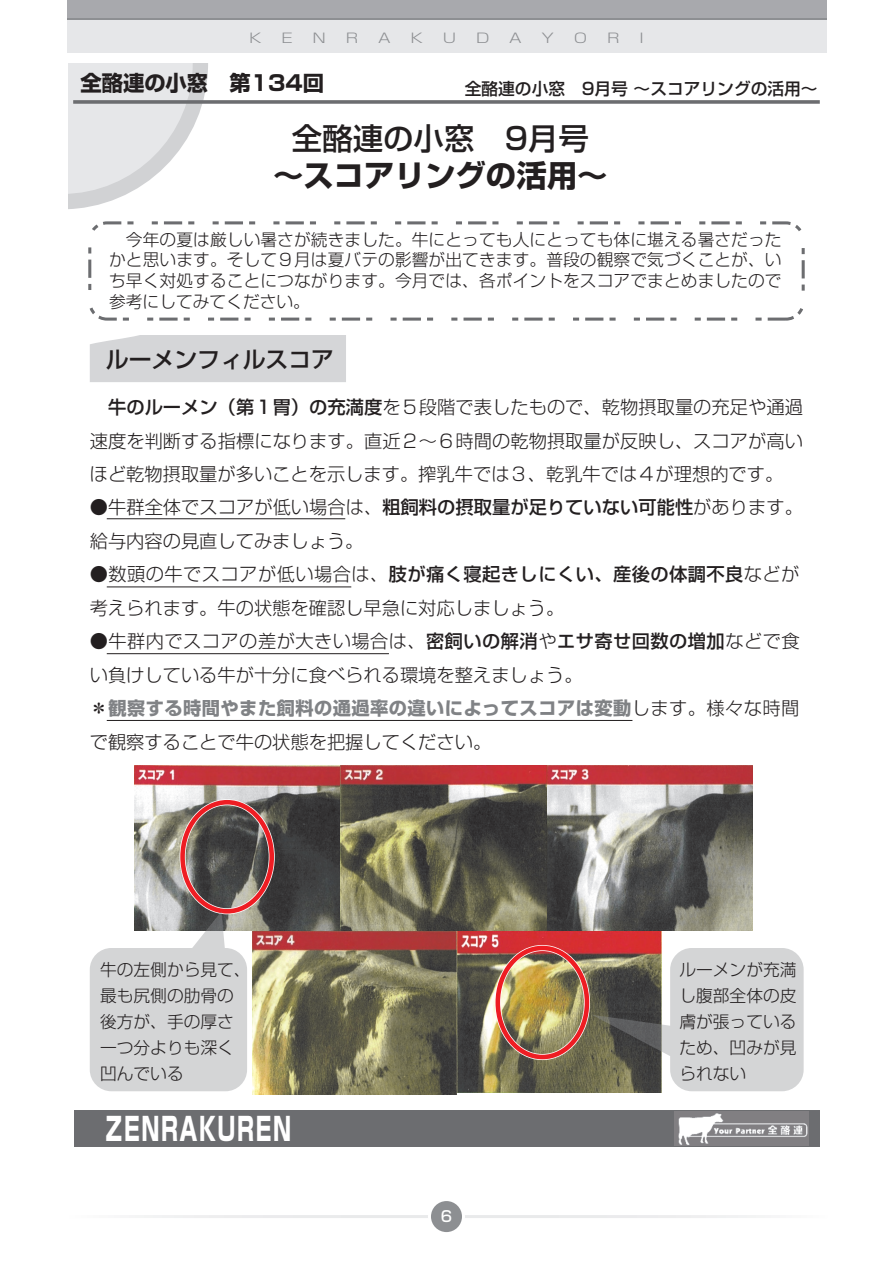
<style>
.page{position:relative;width:893px;height:1263px;background:#fff}
.page>*{position:absolute;margin:0;border:0;box-sizing:border-box;transform-origin:0 0}
.t1{font:800 31.95px "Shin Go Pr 6 N";letter-spacing:.075em;color:#fff;scale:.65 1}
.t2{font:700 30.45px "Shin Go Pr 6 N";color:#231f20}
.t3{font:500 30.45px "Shin Go Pr 6 N";color:#231f20}
.t4{font:500 22.8px "Shin Go Pr 6 N";color:#231f20}
.t5{font:700 21.3px "Shin Go Pr 6 N";color:#231f20}
.t6{font:300 18.3px/33.5px "Shin Go Pr 6 N";color:#231f20}
.t7{font:300 16.8px/25.8px "Shin Go Pr 6 N";color:#231f20;text-align:justify}
.t8{font:500 16.8px "Shin Go Pr 6 N";color:#231f20}
.t9{font:500 15px "Shin Go Pr 6 N";color:#fff}
.t10{font:300 13.2px "Shin Go Pro";color:#8d8f92;scale:1.25 1}
.s1{font-weight:500}
.s2{font-weight:700;color:#808285}
</style>
<div class="page">
<div style="left:429px;top:1199px;width:34px;height:34px;background:#8d8f92;border-radius:50%"></div>
<div style="left:428px;top:1198px;width:37px;height:37px;border:3px solid #fff;border-radius:50%"></div>
<div style="left:67px;top:0;width:759px;height:52px;background:#e6e7e9"></div>
<div style="left:67px;top:0;width:759px;height:20px;background:#a8a9ad"></div>
<hr style="left:67px;top:18px;width:759px;height:2px;background:#8d8f92">
<svg style="left:68px;top:64px;width:140px;height:145px"></svg>
<svg style="left:73px;top:100px;width:747px;height:4px"></svg>
<div style="left:74px;top:1110px;width:746px;height:37px;background:#6c6d70"></div>
<img style="left:675px;top:1111px;width:133px;height:34px">
<div style="left:88px;top:221px;width:717px;height:100px;border:3px dashed #6c6d70;border-radius:17px"></div>
<div style="left:90px;top:335px;width:256px;height:47px;background:#d5d6d8"></div>
<hr style="left:107px;top:518px;width:238px;height:1px;background:#231f20">
<hr style="left:107px;top:586px;width:244px;height:1px;background:#231f20">
<hr style="left:107px;top:653px;width:282px;height:1px;background:#231f20">
<hr style="left:107px;top:720px;width:525px;height:1px;background:#231f20">
<img style="left:252px;top:930px;width:410px;height:164px">
<img style="left:134px;top:765px;width:619px;height:165px">
<div style="left:180px;top:800px;width:94px;height:113px;border:5px solid #ee1d23;border-radius:50%"></div>
<div style="left:495px;top:946px;width:94px;height:113px;border:5px solid #ee1d23;border-radius:50%"></div>
<svg style="left:90px;top:911px;width:157px;height:180px"></svg>
<svg style="left:592px;top:948px;width:212px;height:143px"></svg>
<p class="t10" style="left:249px;top:27px;width:12px">K</p>
<p class="t10" style="left:281px;top:27px;width:11px">E</p>
<p class="t10" style="left:313px;top:27px;width:12px">N</p>
<p class="t10" style="left:346px;top:27px;width:12px">R</p>
<p class="t10" style="left:378px;top:27px;width:12px">A</p>
<p class="t10" style="left:410px;top:27px;width:12px">K</p>
<p class="t10" style="left:443px;top:27px;width:12px">U</p>
<p class="t10" style="left:476px;top:27px;width:12px">D</p>
<p class="t10" style="left:509px;top:27px;width:12px">A</p>
<p class="t10" style="left:542px;top:27px;width:12px">Y</p>
<p class="t10" style="left:574px;top:27px;width:12px">O</p>
<p class="t10" style="left:607px;top:27px;width:12px">R</p>
<p class="t10" style="left:639px;top:27px;width:5px">I</p>
<p class="t5" style="left:80px;top:66px;width:245px">全酪連の小窓　第134回</p>
<p class="t8" style="left:465px;top:74px;width:354px">全酪連の小窓　9月号～スコアリングの活用~</p>
<h2 class="t3" style="left:292px;top:113px;width:298px">全酪連の小窓　9月号</h2>
<h2 class="t2" style="left:273px;top:152px;width:336px">～スコアリングの活用~</h2>
<p class="t7" style="left:109px;top:228px;width:674px;line-height:20.5px">　今年の夏は厳しい暑さが続きました。牛にとっても人にとっても体に堪える暑さだったかと思います。そして９月は夏バテの影響が出てきます。普段の観察で気づくことが、いち早く対処することにつながります。今月では、各ポイントをスコアでまとめましたので参考にしてみてください。</p>
<p class="t4" style="left:106px;top:340px;width:230px">ルーメンフィルスコア</p>
<p class="t6" style="left:90px;top:389px;width:715px;text-align:justify;text-indent:18px"><span class="s1">牛のルーメン（第１胃）の充満度</span>を５段階で表したもので、乾物摂取量の充足や通過速度を判断する指標になります。直近２～６時間の乾物摂取量が反映し、スコアが高いほど乾物摂取量が多いことを示します。搾乳牛では３、乾乳牛では４が理想的です。</p>
<p class="t6" style="left:90px;top:489px;width:715px">●牛群全体でスコアが低い場合は、<span class="s1">粗飼料の摂取量が足りていない可能性</span>があります。給与内容の見直してみましょう。</p>
<p class="t6" style="left:90px;top:556px;width:711px">●数頭の牛でスコアが低い場合は、<span class="s1">肢が痛く寝起きしにくい、産後の体調不良</span>などが考えられます。牛の状態を確認し早急に対応しましょう。</p>
<p class="t6" style="left:90px;top:623px;width:711px">●牛群内でスコアの差が大きい場合は、<span class="s1">密飼いの解消</span>や<span class="s1">エサ寄せ回数の増加</span>などで食い負けしている牛が十分に食べられる環境を整えましょう。<br>＊<span class="s2">観察する時間やまた飼料の通過率の違いによってスコアは変動</span>します。様々な時間で観察することで牛の状態を把握してください。</p>
<p class="t7" style="left:100px;top:955px;width:152px;text-align:left">牛の左側から見て、最も尻側の肋骨の後方が、手の厚さ一つ分よりも深く凹んでいる</p>
<p class="t7" style="left:679px;top:955px;width:119px">ルーメンが充満し腹部全体の皮膚が張っているため、凹みが見られない</p>
<h1 class="t1" style="left:106px;top:1103px;width:287px">ZENRAKUREN</h1>
<p class="t9" style="left:441px;top:1204px;width:13px">6</p>
</div>
